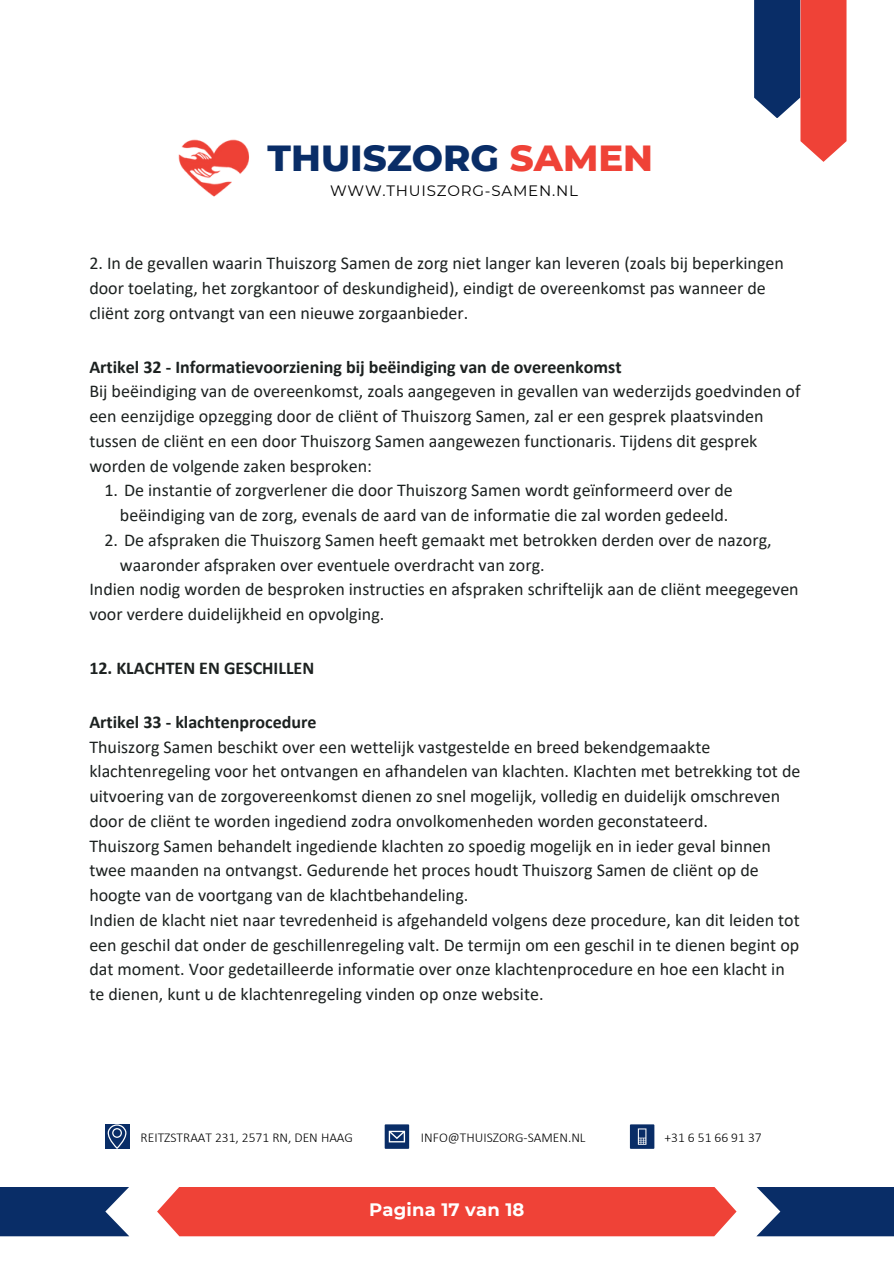
<style>
.page{position:relative;width:894px;height:1264px;background:#fff}
.page>*{position:absolute;margin:0;border:0;box-sizing:border-box;transform-origin:0 0}
.t1{font:800 37.05px "Montserrat";color:#092d67}
.t2{font:18px/24.8px "Calibri";color:#1c2120}
.t3{font:700 18px "Calibri";color:#1c2120}
.t4{font:700 18px "Montserrat";letter-spacing:.01em;color:#fff}
.t5{font:15px "Montserrat";letter-spacing:.05em;color:#000}
.t6{font:300 13.5px "Calibri";color:#000}
.s1{color:#ef4237}
.s2{font-weight:700}
</style>
<div class="page">
<div style="left:629px;top:1124px;width:25px;height:24px;background:#092d67"></div>
<svg style="left:637px;top:1128px;width:9px;height:16px"></svg>
<div style="left:384px;top:1124px;width:25px;height:24px;background:#092d67"></div>
<svg style="left:388px;top:1130px;width:17px;height:12px"></svg>
<div style="left:157px;top:1187px;width:579px;height:49px;background:#ef4237"></div>
<div style="left:0;top:1186px;width:129px;height:50px;background:#092d67"></div>
<div style="left:756px;top:1186px;width:137px;height:50px;background:#092d67"></div>
<svg style="left:800px;top:0;width:46px;height:162px;background:#ef4f45"></svg>
<div style="left:753px;top:0;width:46px;height:118px;background:#092d67"></div>
<img style="left:178px;top:139px;width:72px;height:58px">
<div style="left:105px;top:1124px;width:24px;height:24px;background:#092d67"></div>
<svg style="left:108px;top:1124px;width:18px;height:24px"></svg>
<p class="t1" style="left:267px;top:135px;width:387px">THUISZORG <span class="s1">SAMEN</span></p>
<p class="t5" style="left:330px;top:181px;width:249px">WWW.THUISZORG-SAMEN.NL</p>
<p class="t2" style="left:89px;top:252px;width:696px">2. In de gevallen waarin Thuiszorg Samen de zorg niet langer kan leveren (zoals bij beperkingen door toelating, het zorgkantoor of deskundigheid), eindigt de overeenkomst pas wanneer de cliënt zorg ontvangt van een nieuwe zorgaanbieder.</p>
<h4 class="t2" style="left:89px;top:355px;width:712px"><span class="s2">Artikel 32 - Informatievoorziening bij beëindiging van de overeenkomst<br></span>Bij beëindiging van de overeenkomst, zoals aangegeven in gevallen van wederzijds goedvinden of een eenzijdige opzegging door de cliënt of Thuiszorg Samen, zal er een gesprek plaatsvinden tussen de cliënt en een door Thuiszorg Samen aangewezen functionaris. Tijdens dit gesprek worden de volgende zaken besproken:</h4>
<h2 class="t2" style="left:104px;top:479px;width:629px;text-align:right">1. De instantie of zorgverlener die door Thuiszorg Samen wordt geïnformeerd over de beëindiging van de zorg, evenals de aard van de informatie die zal worden gedeeld.</h2>
<p class="t2" style="left:120px;top:529px;width:653px;text-indent:-15px">2. De afspraken die Thuiszorg Samen heeft gemaakt met betrokken derden over de nazorg, waaronder afspraken over eventuele overdracht van zorg.</p>
<p class="t2" style="left:89px;top:578px;width:710px">Indien nodig worden de besproken instructies en afspraken schriftelijk aan de cliënt meegegeven voor verdere duidelijkheid en opvolging.</p>
<p class="t3" style="left:89px;top:660px;width:226px">12. KLACHTEN EN GESCHILLEN</p>
<p class="t2" style="left:89px;top:711px;width:712px"><span class="s2">Artikel 33 - klachtenprocedure<br></span>Thuiszorg Samen beschikt over een wettelijk vastgestelde en breed bekendgemaakte klachtenregeling voor het ontvangen en afhandelen van klachten. Klachten met betrekking tot de uitvoering van de zorgovereenkomst dienen zo snel mogelijk, volledig en duidelijk omschreven door de cliënt te worden ingediend zodra onvolkomenheden worden geconstateerd.<br>Thuiszorg Samen behandelt ingediende klachten zo spoedig mogelijk en in ieder geval binnen twee maanden na ontvangst. Gedurende het proces houdt Thuiszorg Samen de cliënt op de hoogte van de voortgang van de klachtbehandeling.<br>Indien de klacht niet naar tevredenheid is afgehandeld volgens deze procedure, kan dit leiden tot een geschil dat onder de geschillenregeling valt. De termijn om een geschil in te dienen begint op dat moment. Voor gedetailleerde informatie over onze klachtenprocedure en hoe een klacht in te dienen, kunt u de klachtenregeling vinden op onze website.</p>
<h5 class="t6" style="left:141px;top:1131px;width:214px">REITZSTRAAT 231, 2571 RN, DEN HAAG</h5>
<h4 class="t6" style="left:421px;top:1131px;width:166px">INFO@THUISZORG-SAMEN.NL</h4>
<h4 class="t6" style="left:664px;top:1131px;width:99px">+31 6 51 66 91 37</h4>
<p class="t4" style="left:369px;top:1198px;width:157px">Pagina 17 van 18</p>
</div>
